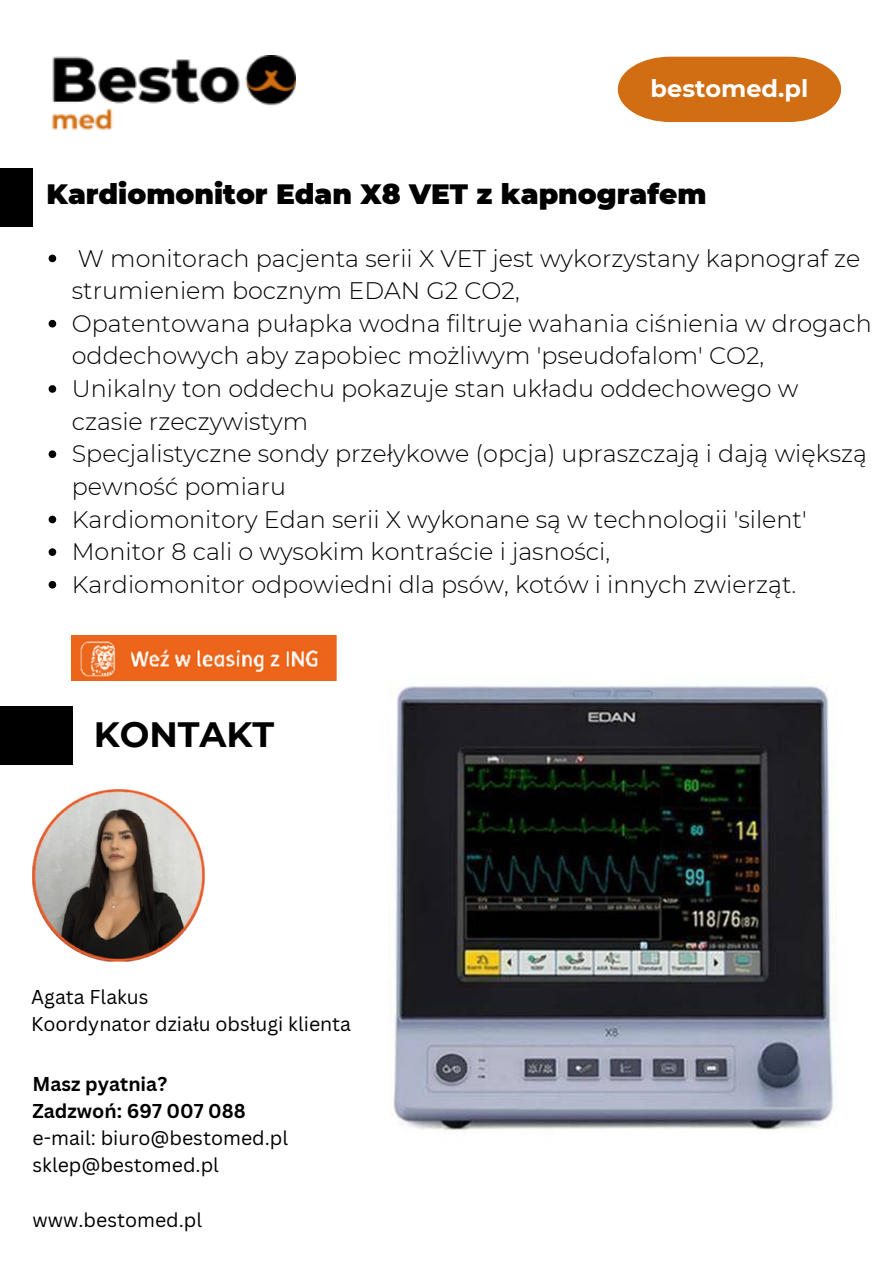
<style>
.page{position:relative;width:894px;height:1264px;background:#fff}
.page>*{position:absolute;margin:0;border:0;box-sizing:border-box;transform-origin:0 0}
.t1{font:700 35.1px "Montserrat";color:#000}
.t2{font:900 27.9px "Montserrat";color:#000}
.t3{font:700 24px "Montserrat";color:#fff}
.t4{font:300 23.85px/32.5px "Montserrat";color:#000}
.t5{font:19.5px "Canva Sans";color:#000}
.t6{font:700 19.5px "Canva Sans";color:#000}
</style>
<div class="page">
<svg style="left:617px;top:57px;width:223px;height:65px;background:#d57b29"></svg>
<div style="left:0;top:169px;width:33px;height:58px;background:#000"></div>
<img style="left:174px;top:635px;width:660px;height:495px">
<img style="left:72px;top:636px;width:264px;height:45px">
<img style="left:33px;top:789px;width:172px;height:172px">
<img style="left:52px;top:56px;width:244px;height:74px">
<div style="left:0;top:706px;width:73px;height:58px;background:#000"></div>
<svg style="left:49px;top:254px;width:7px;height:8px"></svg>
<svg style="left:49px;top:320px;width:7px;height:7px"></svg>
<svg style="left:49px;top:385px;width:7px;height:8px"></svg>
<svg style="left:49px;top:450px;width:7px;height:8px"></svg>
<svg style="left:49px;top:515px;width:7px;height:8px"></svg>
<svg style="left:49px;top:548px;width:7px;height:8px"></svg>
<svg style="left:49px;top:581px;width:7px;height:7px"></svg>
<p class="t3" style="left:650px;top:74px;width:159px">bestomed.pl</p>
<p class="t2" style="left:47px;top:176px;width:661px">Kardiomonitor Edan X8 VET z kapnografem</p>
<p class="t4" style="left:72px;top:242px;width:790px">W monitorach pacjenta serii X VET jest wykorzystany kapnograf ze strumieniem bocznym EDAN G2 CO2,</p>
<p class="t4" style="left:72px;top:307px;width:801px">Opatentowana pułapka wodna filtruje wahania ciśnienia w drogach oddechowych aby zapobiec możliwym 'pseudofalom' CO2,</p>
<p class="t4" style="left:72px;top:372px;width:727px">Unikalny ton oddechu pokazuje stan układu oddechowego w czasie rzeczywistym</p>
<p class="t4" style="left:72px;top:437px;width:796px">Specjalistyczne sondy przełykowe (opcja) upraszczają i dają większą pewność pomiaru</p>
<p class="t4" style="left:72px;top:503px;width:736px">Kardiomonitory Edan serii X wykonane są w technologii 'silent'</p>
<h1 class="t4" style="left:72px;top:535px;width:540px">Monitor 8 cali o wysokim kontraście i jasności,</h1>
<p class="t4" style="left:72px;top:568px;width:725px">Kardiomonitor odpowiedni dla psów, kotów i innych zwierząt.</p>
<p class="t1" style="left:94px;top:713px;width:182px">KONTAKT</p>
<p class="t5" style="left:31px;top:982px;width:119px">Agata Flakus</p>
<p class="t5" style="left:31px;top:1009px;width:321px">Koordynator działu obsługi klienta</p>
<p class="t6" style="left:33px;top:1070px;width:136px">Masz pyatnia?</p>
<p class="t6" style="left:33px;top:1097px;width:215px">Zadzwoń: 697 007 088</p>
<p class="t5" style="left:33px;top:1124px;width:257px">e-mail: biuro@bestomed.pl</p>
<p class="t5" style="left:33px;top:1151px;width:188px">sklep@bestomed.pl</p>
<p class="t5" style="left:33px;top:1205px;width:171px">www.bestomed.pl</p>
</div>
